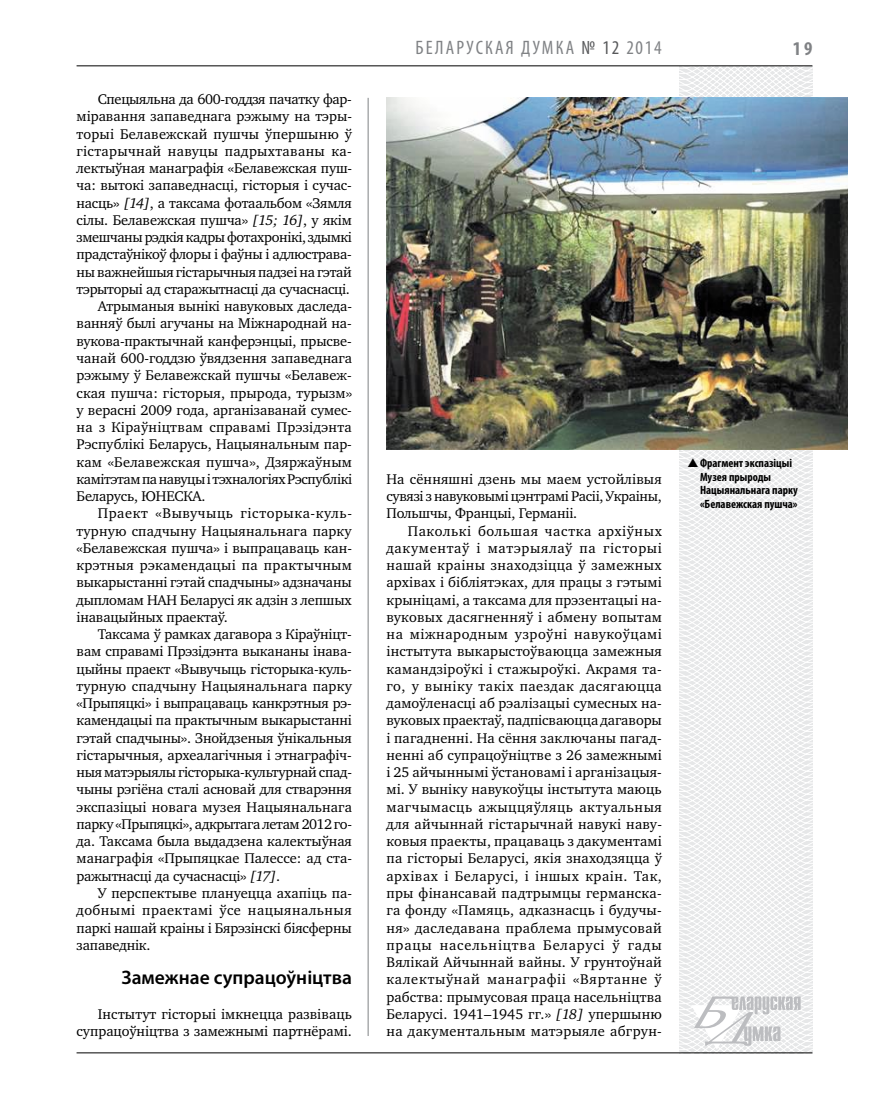
<style>
.page{position:relative;width:872px;height:1106px;background:#fff}
.page>*{position:absolute;margin:0;border:0;box-sizing:border-box;transform-origin:0 0}
.t1{font:condensed 19.5px "Myriad Pro";letter-spacing:.105em;color:#808285}
.t2{font:600 19.5px "Myriad Pro";color:#000}
.t3{font:700 condensed 19.5px "Myriad Pro";color:#808285}
.t4{font:14.4px/17.2px "Charter C";letter-spacing:-.005em;color:#000;text-align:justify}
.t5{font:14.4px "Charter C";letter-spacing:-.025em;color:#000}
.t6{font:14.4px "Charter C";letter-spacing:.02em;color:#000}
.t7{font:14.4px "Charter C";letter-spacing:.015em;color:#000}
.t8{font:14.4px "Charter C";letter-spacing:.03em;color:#000}
.t9{font:14.4px "Charter C";letter-spacing:.04em;color:#000}
.t10{font:700 condensed 12px/13.5px "Myriad Pro";color:#000}
.s1{font-style:italic}
.s2{color:#58595b}
</style>
<div class="page">
<hr style="left:368px;top:98px;width:1px;height:938px;background:#808285">
<svg style="left:621px;top:65px;width:227px;height:989px"></svg>
<svg style="left:691px;top:996px;width:109px;height:53px"></svg>
<hr style="left:77px;top:65px;width:735px;height:1px;background:#000">
<hr style="left:77px;top:1052px;width:735px;height:1px;background:#000">
<img style="left:386px;top:97px;width:461px;height:352px">
<svg style="left:688px;top:458px;width:10px;height:9px"></svg>
<p class="t4" style="left:98px;top:91px;width:255px">Спецыяльна да 600-годдзя пачатку фар-</p>
<p class="t4" style="left:77px;top:108px;width:277px">міравання запаведнага рэжыму на тэры-</p>
<p class="t4" style="left:77px;top:125px;width:277px">торыі Белавежскай пушчы ўпершыню ў</p>
<p class="t6" style="left:77px;top:143px;width:277px">гістарычнай навуцы падрыхтаваны ка-</p>
<p class="t4" style="left:77px;top:160px;width:277px">лектыўная манаграфія «Белавежская пуш-</p>
<p class="t4" style="left:77px;top:177px;width:277px">ча: вытокі запаведнасці, гісторыя і сучас-</p>
<p class="t4" style="left:77px;top:194px;width:277px">насць» <span class="s1">[14]</span>, а таксама фотаальбом «Зямля</p>
<p class="t4" style="left:77px;top:211px;width:277px">сілы. Белавежская пушча» <span class="s1">[15; 16]</span>, у якім</p>
<p class="t5" style="left:77px;top:229px;width:277px">змешчаны рэдкія кадры фотахронікі, здымкі</p>
<p class="t4" style="left:77px;top:246px;width:277px">прадстаўнікоў флоры і фаўны і адлюстрава-</p>
<p class="t4" style="left:77px;top:263px;width:277px">ны важнейшыя гістарычныя падзеі на гэтай</p>
<p class="t4" style="left:77px;top:280px;width:275px">тэрыторыі ад старажытнасці да сучаснасці.</p>
<p class="t4" style="left:98px;top:298px;width:256px">Атрыманыя вынікі навуковых даследа-</p>
<p class="t4" style="left:77px;top:315px;width:277px">ванняў былі агучаны на Міжнароднай на-</p>
<p class="t4" style="left:77px;top:332px;width:277px">вукова-практычнай канферэнцыі, прысве-</p>
<p class="t4" style="left:77px;top:349px;width:277px">чанай 600-годдзю ўвядзення запаведнага</p>
<p class="t4" style="left:77px;top:367px;width:277px">рэжыму ў Белавежскай пушчы «Белавеж-</p>
<p class="t4" style="left:77px;top:384px;width:277px">ская пушча: гісторыя, прырода, турызм»</p>
<p class="t4" style="left:77px;top:401px;width:277px">у верасні 2009 года, арганізаванай сумес-</p>
<p class="t6" style="left:77px;top:419px;width:277px">на з Кіраўніцтвам справамі Прэзідэнта</p>
<p class="t4" style="left:77px;top:436px;width:277px">Рэспублікі Беларусь, Нацыянальным пар-</p>
<p class="t7" style="left:77px;top:453px;width:277px">кам «Белавежская пушча», Дзяржаўным</p>
<p class="t5" style="left:77px;top:471px;width:277px">камітэтам па навуцы і тэхналогіях Рэспублікі</p>
<p class="t4" style="left:77px;top:487px;width:130px">Беларусь, ЮНЕСКА.</p>
<p class="t9" style="left:98px;top:505px;width:256px">Праект «Вывучыць гісторыка-куль-</p>
<p class="t4" style="left:77px;top:522px;width:277px">турную спадчыну Нацыянальнага парку</p>
<p class="t4" style="left:77px;top:539px;width:277px">«Белавежская пушча» і выпрацаваць кан-</p>
<p class="t6" style="left:77px;top:557px;width:277px">крэтныя рэкамендацыі па практычным</p>
<p class="t4" style="left:77px;top:574px;width:277px">выкарыстанні гэтай спадчыны» адзначаны</p>
<p class="t4" style="left:77px;top:591px;width:277px">дыпломам НАН Беларусі як адзін з лепшых</p>
<p class="t4" style="left:77px;top:608px;width:153px">інавацыйных праектаў.</p>
<p class="t4" style="left:98px;top:625px;width:253px">Таксама ў рамках дагавора з Кіраўніцт--</p>
<p class="t4" style="left:77px;top:643px;width:277px">вам справамі Прэзідэнта выкананы інава-</p>
<p class="t4" style="left:77px;top:660px;width:277px">цыйны праект «Вывучыць гісторыка-куль-</p>
<p class="t4" style="left:77px;top:677px;width:277px">турную спадчыну Нацыянальнага парку</p>
<p class="t4" style="left:77px;top:694px;width:277px">«Прыпяцкі» і выпрацаваць канкрэтныя рэ-</p>
<p class="t4" style="left:77px;top:712px;width:277px">камендацыі па практычным выкарыстанні</p>
<p class="t4" style="left:77px;top:729px;width:277px">гэтай спадчыны». Знойдзеныя ўнікальныя</p>
<p class="t4" style="left:77px;top:746px;width:277px">гістарычныя, археалагічныя і этнаграфіч-</p>
<p class="t4" style="left:77px;top:764px;width:277px">ныя матэрыялы гісторыка-культурнай спад-</p>
<p class="t4" style="left:77px;top:781px;width:277px">чыны рэгіёна сталі асновай для стварэння</p>
<p class="t4" style="left:77px;top:798px;width:277px">экспазіцыі новага музея Нацыянальнага</p>
<p class="t5" style="left:77px;top:816px;width:277px">парку «Прыпяцкі», адкрытага летам 2012 го-</p>
<p class="t4" style="left:77px;top:833px;width:277px">да. Таксама была выдадзена калектыўная</p>
<p class="t4" style="left:77px;top:850px;width:277px">манаграфія «Прыпяцкае Палессе: ад ста-</p>
<p class="t4" style="left:77px;top:867px;width:205px">ражытнасці да сучаснасці» <span class="s1">[17]</span>.</p>
<p class="t4" style="left:98px;top:884px;width:256px">У перспектыве плануецца ахапіць па-</p>
<p class="t8" style="left:77px;top:902px;width:277px">добнымі праектамі ўсе нацыянальныя</p>
<p class="t4" style="left:77px;top:919px;width:277px">паркі нашай краіны і Бярэзінскі біясферны</p>
<p class="t4" style="left:77px;top:936px;width:75px">запаведнік.</p>
<h1 class="t2" style="left:121px;top:965px;width:232px">Замежнае супрацоўніцтва</h1>
<p class="t4" style="left:77px;top:1005px;width:277px;text-align:right">Інстытут гісторыі імкнецца развіваць супрацоўніцтва з замежнымі партнёрамі.</p>
<h1 class="t1" style="left:415px;top:36px;width:21px">БЕЛАР</h1>
<h1 class="t1" style="left:466px;top:36px;width:87px">УСКА Я ДУМКА</h1>
<h1 class="t1" style="left:581px;top:36px;width:82px"><span class="s2">№ 12</span> 2014</h1>
<h1 class="t3" style="left:793px;top:37px;width:21px">19</h1>
<p class="t4" style="left:386px;top:470px;width:277px">На сённяшні дзень мы маем устойлівыя сувязі з навуковымі цэнтрамі Расіі, Украіны, Польшчы, Францыі, Германіі.</p>
<p class="t4" style="left:386px;top:522px;width:277px;text-indent:21px">Паколькі большая частка архіўных дакументаў і матэрыялаў па гісторыі нашай краіны знаходзіцца ў замежных архівах і бібліятэках, для працы з гэтымі крыніцамі, а таксама для прэзентацыі на&shy;вуковых дасягненняў і абмену вопытам на міжнародным узроўні навукоўцамі інстытута выкарыстоўваюцца замежныя камандзіроўкі і стажыроўкі. Акрамя та&shy;го, у выніку такіх паездак дасягаюцца дамоўленасці аб рэалізацыі сумесных на&shy;вуковых праектаў, падпісваюцца дагаворы і пагадненні. На сёння заключаны пагад&shy;ненні аб супрацоўніцтве з 26 замежнымі і 25 айчыннымі ўстановамі і арганізацыя&shy;мі. У выніку навукоўцы інстытута маюць магчымасць ажыццяўляць актуальныя для айчыннай гістарычнай навукі наву&shy;ковыя праекты, працаваць з дакументамі па гісторыі Беларусі, якія знаходзяцца ў архівах і Беларусі, і іншых краін. Так, пры фінансавай падтрымцы германска&shy;га фонду «Памяць, адказнасць і будучы&shy;ня» даследавана праблема прымусовай працы насельніцтва Беларусі ў гады Вялікай Айчыннай вайны. У грунтоўнай калектыўнай манаграфіі «Вяртанне ў рабства: прымусовая праца насельніцтва Беларусі. 1941–1945 гг.» <span class="s1">[18]</span> упершыню на дакументальным матэрыяле абгрун-</p>
<p class="t10" style="left:700px;top:456px;width:99px">Фрагмент экспазіцыі<br>Музея прыроды<br>Нацыянальнага парку «Белавежская пушча»</p>
</div>
